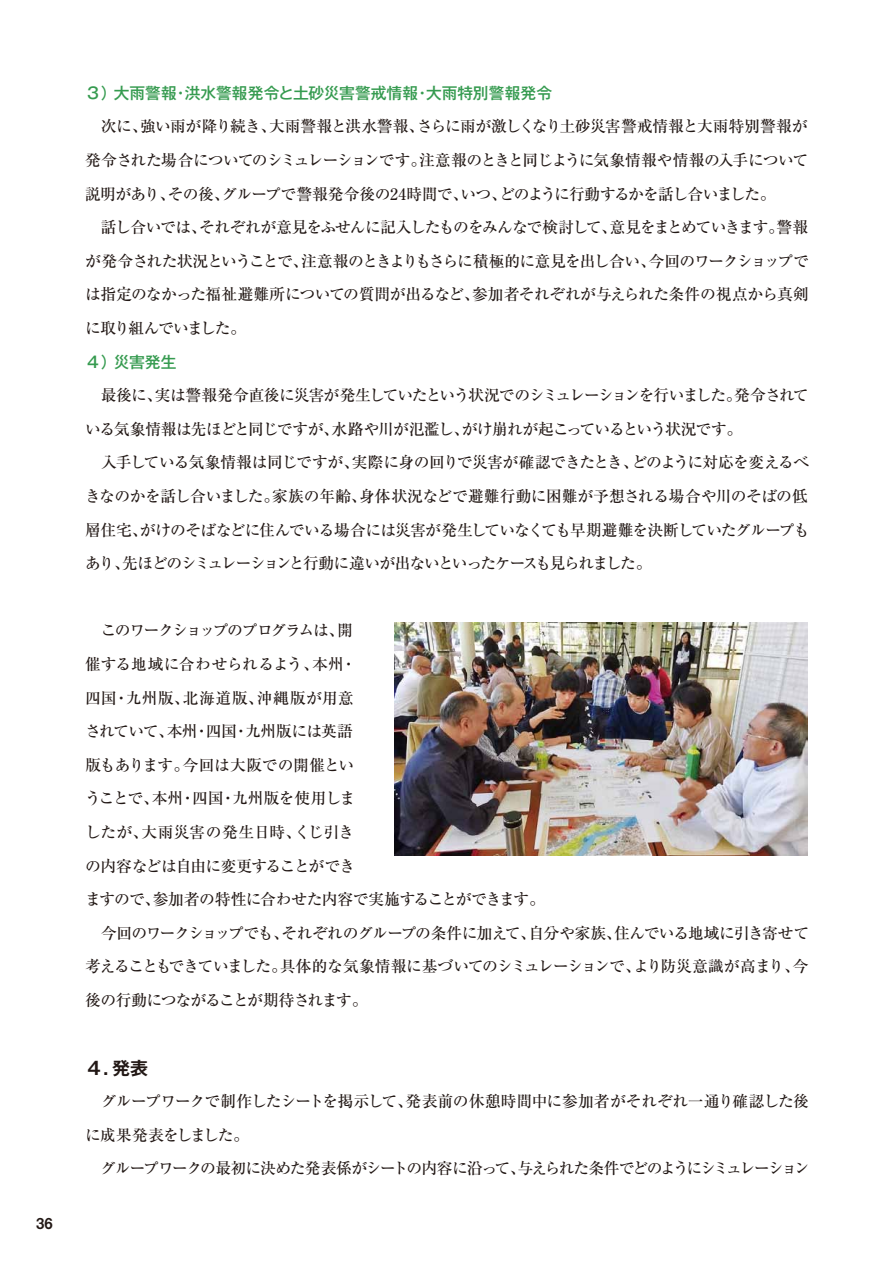
<style>
.page{position:relative;width:893px;height:1263px;background:#fff}
.page>*{position:absolute;margin:0;border:0;box-sizing:border-box;transform-origin:0 0}
.t1{font:700 18px "Gothic MB101 Pro De";color:#221815}
.t2{font:500 15.75px/33.6px "Ryumin Pro";letter-spacing:-.05em;color:#221815}
.t3{font:500 15.75px "Gothic MB101 Pro";color:#369b50}
.t4{font:15px "Midashi Go Pro MB31";color:#221815}
</style>
<div class="page">
<img style="left:395px;top:623px;width:412px;height:232px">
<p class="t4" style="left:36px;top:1211px;width:18px">36</p>
<p class="t3" style="left:85px;top:80px;width:469px">３）大雨警報・洪水警報発令と土砂災害警戒情報・大雨特別警報発令</p>
<p class="t2" style="left:85px;top:109px;width:725px">　次に、強い雨が降り続き、大雨警報と洪水警報、さらに雨が激しくなり土砂災害警戒情報と大雨特別警報が発令された場合についてのシミュレーションです。注意報のときと同じように気象情報や情報の入手について説明があり、その後、グループで警報発令後の24時間で、いつ、どのように行動するかを話し合いました。<br>　話し合いでは、それぞれが意見をふせんに記入したものをみんなで検討して、意見をまとめていきます。警報が発令された状況ということで、注意報のときよりもさらに積極的に意見を出し合い、今回のワークショップでは指定のなかった福祉避難所についての質問が出るなど、参加者それぞれが与えられた条件の視点から真剣に取り組んでいました。</p>
<p class="t3" style="left:85px;top:349px;width:93px">４）災害発生</p>
<p class="t2" style="left:85px;top:377px;width:726px">　最後に、実は警報発令直後に災害が発生していたという状況でのシミュレーションを行いました。発令されている気象情報は先ほどと同じですが、水路や川が氾濫し、がけ崩れが起こっているという状況です。<br>　入手している気象情報は同じですが、実際に身の回りで災害が確認できたとき、どのように対応を変えるべきなのかを話し合いました。家族の年齢、身体状況などで避難行動に困難が予想される場合や川のそばの低層住宅、がけのそばなどに住んでいる場合には災害が発生していなくても早期避難を決断していたグループもあり、先ほどのシミュレーションと行動に違いが出ないといったケースも見られました。</p>
<p class="t2" style="left:85px;top:613px;width:726px">　このワークショップのプログラムは、開<br>催する地域に合わせられるよう、本州・<br>四国・九州版、北海道版、沖縄版が用意<br>されていて、本州・四国・九州版には英語<br>版もあります。今回は大阪での開催とい<br>うことで、本州・四国・九州版を使用しま<br>したが、大雨災害の発生日時、くじ引き<br>の内容などは自由に変更することができ<br>ますので、参加者の特性に合わせた内容で実施することができます。<br>　今回のワークショップでも、それぞれのグループの条件に加えて、自分や家族、住んでいる地域に引き寄せて考えることもできていました。具体的な気象情報に基づいてのシミュレーションで、より防災意識が高まり、今後の行動につながることが期待されます。</p>
<p class="t1" style="left:85px;top:1053px;width:65px">４．発表</p>
<p class="t2" style="left:85px;top:1083px;width:726px">　グループワークで制作したシートを掲示して、発表前の休憩時間中に参加者がそれぞれ一通り確認した後に成果発表をしました。<br>　グループワークの最初に決めた発表係がシートの内容に沿って、与えられた条件でどのようにシミュレーション</p>
</div>
